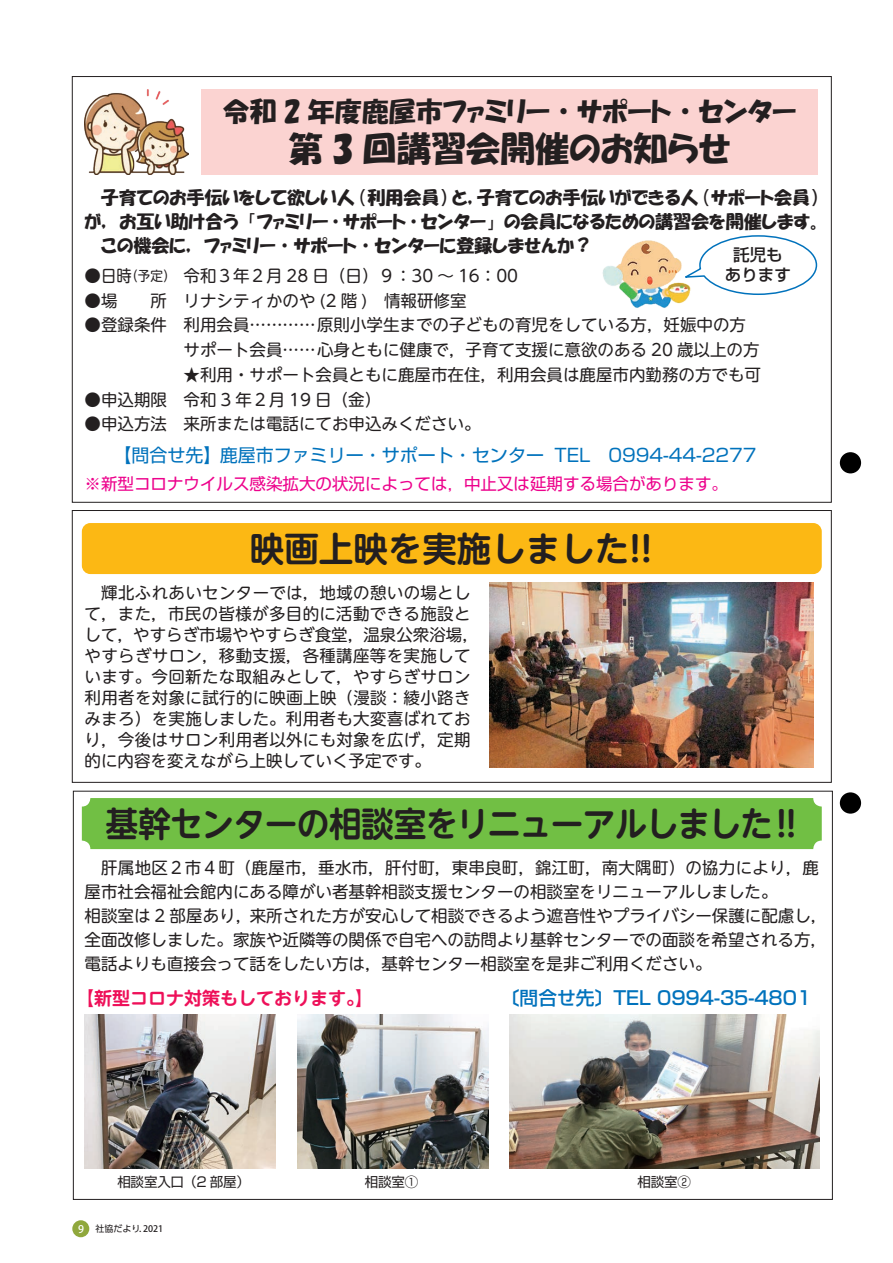
<style>
.page{position:relative;width:893px;height:1263px;background:#fff}
.page>*{position:absolute;margin:0;border:0;box-sizing:border-box;transform-origin:0 0}
.t1{font:700 34.5px "UD Shin M Go Pr 6 De";letter-spacing:-.02em;color:#231f20;scale:.95 1}
.t2{font:700 34.5px "UD Shin M Go Pr 6 De";color:#231f20}
.t3{font:34.5px "HGP Soei Kakupoptai";color:#231f20}
.t4{font:27px "HGP Soei Kakupoptai";color:#231f20}
.t5{font:500 18.75px "Shin Go Pr 6";color:#0072bc}
.t6{font:18px/24px "HGP Soei Kakupoptai";color:#231f20}
.t7{font:18px "Shin Go Pr 6";color:#0072bc}
.t8{font:700 18px "UD Shin M Go Pr 6 De";color:#ee1059}
.t9{font:16.5px/24px "UD Shin M Go Pr 6";color:#231f20}
.t10{font:16.5px/21px "UD Shin M Go Pr 6";letter-spacing:.02em;color:#231f20}
.t11{font:16.5px "Shin Go Pr 6";color:#ed028c}
.t12{font:500 16.5px/19.5px "Shin Go Pr 6";color:#231f20;text-align:center}
.t13{font:13.5px "Shin Go Pr 6";letter-spacing:-.015em;color:#231f20}
.t14{font:13.5px "UD Shin M Go Pr 6";color:#231f20;scale:.93 1}
.t15{font:9px "UD Shin Go Pr 6";color:#231f20}
.s1{font-family:"Koz Go Pro";font-weight:500}
</style>
<div class="page">
<div style="left:82px;top:798px;width:740px;height:51px;background:#71bf44;border-radius:9px"></div>
<div style="left:82px;top:523px;width:740px;height:51px;background:#fcb814;border-radius:9px"></div>
<img style="left:85px;top:90px;width:104px;height:84px">
<img style="left:489px;top:583px;width:325px;height:185px">
<div style="left:201px;top:89px;width:617px;height:85px;background:#fbd3d1"></div>
<img style="left:602px;top:240px;width:87px;height:68px">
<svg style="left:679px;top:235px;width:139px;height:61px"></svg>
<div style="left:72px;top:1220px;width:17px;height:17px;background:#90a83d;border-radius:50%"></div>
<img style="left:85px;top:1015px;width:191px;height:153px">
<img style="left:297px;top:1015px;width:192px;height:153px">
<img style="left:509px;top:1015px;width:310px;height:153px">
<div style="left:840px;top:452px;width:21px;height:21px;background:#000;border-radius:50%"></div>
<div style="left:840px;top:792px;width:21px;height:22px;background:#000;border-radius:50%"></div>
<h2 class="t4" style="left:223px;top:97px;width:575px">令和 2 年度鹿屋市ファミリー・サポート・センター</h2>
<h1 class="t3" style="left:288px;top:132px;width:444px">第 3 回講習会開催のお知らせ</h1>
<p class="t6" style="left:85px;top:185px;width:397px">　子育てのお手伝いをして欲しい人（利用会員）と，</p>
<p class="t6" style="left:477px;top:185px;width:344px">子育てのお手伝いができる人（サポート会員(</p>
<p class="t6" style="left:85px;top:209px;width:509px">が，お互い助け合う<br>　この機会に，ファミリー・サポート・センターに登録しませんか?</p>
<p class="t9" style="left:184px;top:263px;width:336px">令和３年２月 28 日（日(９：30 ~ 16：00</p>
<p class="t6" style="left:504px;top:209px;width:319px">の会員になるための講習会を開催します。</p>
<p class="t6" style="left:248px;top:209px;width:249px">「ファミリー・サポート・センター」</p>
<p class="t12" style="left:725px;top:244px;width:67px">託児もあります</p>
<p class="t9" style="left:85px;top:263px;width:49px">●日時</p>
<p class="t14" style="left:125px;top:264px;width:55px">（予定）</p>
<p class="t9" style="left:85px;top:287px;width:84px">●場　　所</p>
<p class="t9" style="left:85px;top:312px;width:84px">●登録条件</p>
<p class="t9" style="left:184px;top:287px;width:284px">リナシティかのや 2( 階 )　情報研修室</p>
<p class="t9" style="left:184px;top:312px;width:564px">利用会員…………原則小学生までの子どもの育児をしている方，妊娠中の方</p>
<p class="t9" style="left:184px;top:337px;width:578px">サポート会員……心身ともに健康で，子育て支援に意欲のある 20 歳以上の方</p>
<p class="t9" style="left:184px;top:361px;width:579px;line-height:24.8px">★利用・サポート会員ともに鹿屋市在住，利用会員は鹿屋市内勤務の方でも可令和 3 年２月 19 日（金(</p>
<p class="t9" style="left:85px;top:386px;width:84px">●申込期限</p>
<p class="t9" style="left:85px;top:411px;width:398px">●申込方法　来所または電話にてお申込みください。</p>
<p class="t7" style="left:113px;top:441px;width:432px">【問合せ先】鹿屋市ファミリー・サポート・センター</p>
<p class="t7" style="left:554px;top:441px;width:37px">TEL</p>
<p class="t7" style="left:608px;top:441px;width:149px">0994-44-2277</p>
<p class="t11" style="left:85px;top:470px;width:645px">※新型コロナウイルス感染拡大の状況によっては，中止又は延期する場合があります。</p>
<h1 class="t2" style="left:250px;top:519px;width:404px">映画上映を実施しました !!</h1>
<p class="t10" style="left:85px;top:581px;width:396px">　輝北ふれあいセンターでは，地域の憩いの場として，また，市民の皆様が多目的に活動できる施設として，やすらぎ市場ややすらぎ食堂，温泉公衆浴場，やすらぎサロン，移動支援，各種講座等を実施しています。今回新たな取組みとして，やすらぎサロン利用者を対象に試行的に映画上映（漫談：綾小路きみまろ）を実施しました。利用者も大変喜ばれており，今後はサロン利用者以外にも対象を広げ，定期的に内容を変えながら上映していく予定です。</p>
<h1 class="t1" style="left:106px;top:794px;width:729px">基幹センターの相談室をリニューアルしました !!</h1>
<p class="t9" style="left:85px;top:854px;width:744px">　肝属地区２市４町（鹿屋市，垂水市，肝付町，東串良町，錦江町，南大隅町）の協力により，鹿屋市社会福祉会館内にある障がい者基幹相談支援センターの相談室をリニューアルしました。<br>相談室は 2 部屋あり，来所された方が安心して相談できるよう遮音性やプライバシー保護に配慮し，全面改修しました。家族や近隣等の関係で自宅への訪問より基幹センターでの面談を希望される方，電話よりも直接会って話をしたい方は，基幹センター相談室を是非ご利用ください。</p>
<p class="t8" style="left:76px;top:982px;width:298px">【新型コロナ対策もしております【。</p>
<p class="t5" style="left:501px;top:982px;width:312px">〔問合せ先〕TEL 0994-35-4801</p>
<p class="t13" style="left:117px;top:1171px;width:134px">相談室入口（2 部屋）</p>
<p class="t13" style="left:365px;top:1171px;width:55px">相談室①</p>
<p class="t13" style="left:638px;top:1171px;width:55px">相談室2</p>
<p class="t15" style="left:95px;top:1221px;width:69px">社協だより<span class="s1">. 2021</span></p>
</div>
